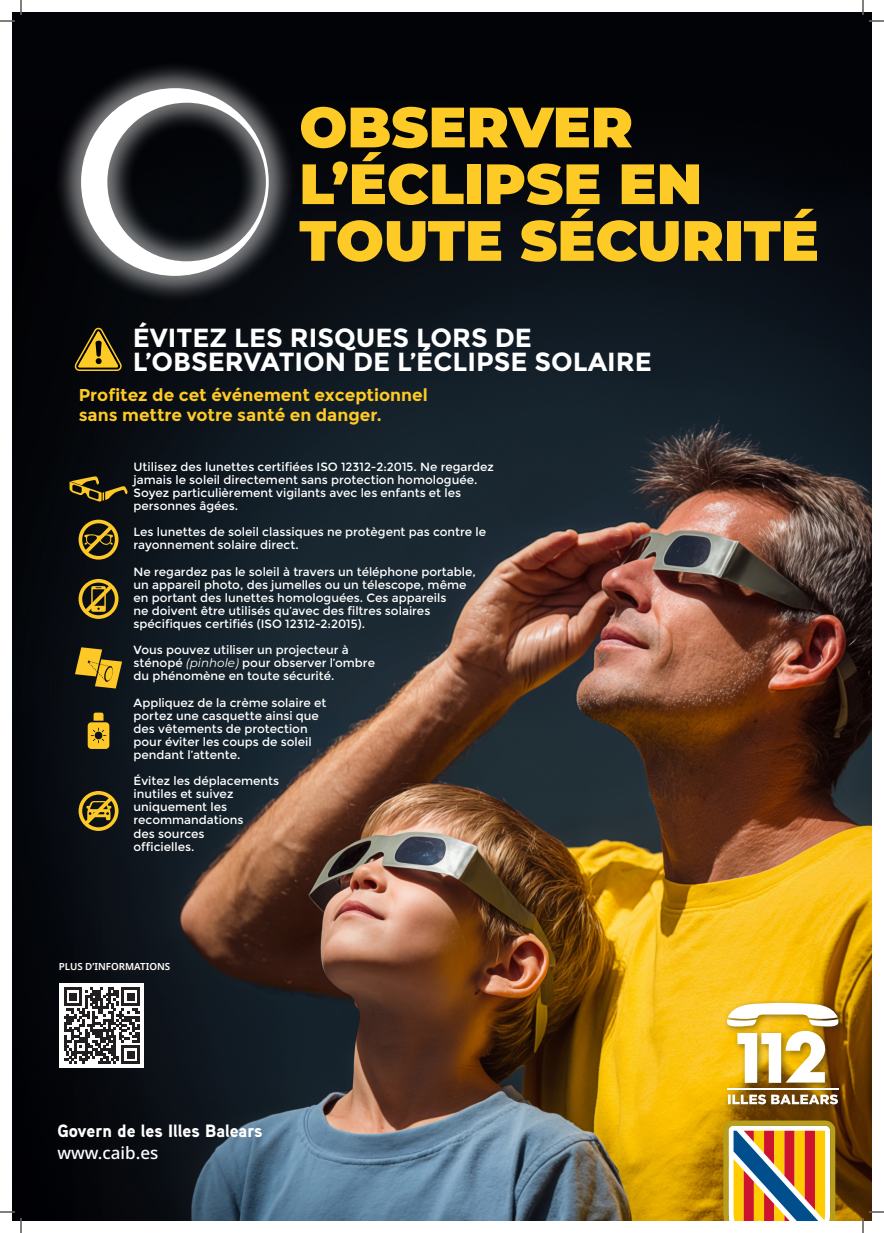
<style>
.page{position:relative;width:884px;height:1233px;background:#fff}
.page>*{position:absolute;margin:0;border:0;box-sizing:border-box;transform-origin:0 0}
.t1{font:900 56.7px/56.7px "Montserrat";color:#feca26}
.t2{font:700 26.2px/23.8px "Montserrat";color:#fff}
.t3{font:900 17.8px "Aaux Next";color:#fff}
.t4{font:700 17.1px/20.6px "Montserrat";color:#feca26}
.t5{font:500 17px "Noto Sans";color:#fff}
.t6{font:11.9px/13.1px "Montserrat";color:#fff}
.t7{font:600 9.8px "Noto Sans";color:#fff}
.s1{font-style:italic}
</style>
<div class="page">
<img style="left:12px;top:12px;width:859px;height:1208px">
<div style="left:723px;top:999px;width:124px;height:114px;background:#231f20;opacity:.5"></div>
<svg style="left:727px;top:1003px;width:111px;height:79px"></svg>
<hr style="left:727px;top:1088px;width:111px;height:1px;background:#fff">
<svg style="left:728px;top:1094px;width:110px;height:10px"></svg>
<div style="left:53px;top:60px;width:243px;height:243px;background:#fff;opacity:.5"></div>
<svg style="left:81px;top:88px;width:188px;height:188px"></svg>
<svg style="left:75px;top:327px;width:47px;height:44px"></svg>
<svg style="left:69px;top:476px;width:59px;height:26px"></svg>
<svg style="left:88px;top:712px;width:21px;height:37px"></svg>
<svg style="left:75px;top:647px;width:47px;height:41px"></svg>
<svg style="left:79px;top:791px;width:39px;height:40px"></svg>
<svg style="left:79px;top:579px;width:39px;height:40px"></svg>
<svg style="left:79px;top:519px;width:39px;height:40px"></svg>
<div style="left:57px;top:960px;width:116px;height:14px;background:#0f1318"></div>
<div style="left:60px;top:983px;width:84px;height:85px;background:#fff"></div>
<svg style="left:64px;top:987px;width:76px;height:76px"></svg>
<svg style="left:723px;top:1120px;width:112px;height:100px"></svg>
<svg style="left:0;top:1211px;width:15px;height:1px"></svg>
<svg style="left:869px;top:1211px;width:15px;height:1px"></svg>
<svg style="left:0;top:0;width:22px;height:22px"></svg>
<svg style="left:20px;top:1218px;width:2px;height:15px"></svg>
<svg style="left:862px;top:0;width:22px;height:22px"></svg>
<svg style="left:862px;top:1218px;width:2px;height:15px"></svg>
<p class="t1" style="left:299px;top:97px;width:521px">OBSERVER<br>L’ÉCLIPSE EN<br>TOUTE SÉCURITÉ</p>
<p class="t2" style="left:133px;top:326px;width:521px">ÉVITEZ LES RISQUES LORS DE<br>L’OBSERVATION DE L’ÉCLIPSE SOLAIRE</p>
<p class="t4" style="left:79px;top:384px;width:351px">Profitez de cet événement exceptionnel sans mettre votre santé en danger.</p>
<p class="t6" style="left:134px;top:460px;width:362px">Utilisez des lunettes certifiées ISO 12312-2:2015. Ne regardez jamais le soleil directement sans protection homologuée.<br>Soyez particulièrement vigilants avec les enfants et les personnes âgées.</p>
<p class="t6" style="left:134px;top:526px;width:354px">Les lunettes de soleil classiques ne protègent pas contre le rayonnement solaire direct.</p>
<p class="t6" style="left:134px;top:565px;width:344px">Ne regardez pas le soleil à travers un téléphone portable, un appareil photo, des jumelles ou un télescope, même en portant des lunettes homologuées. Ces appareils<br>ne doivent être utilisés qu’avec des filtres solaires spécifiques certifiés (ISO 12312-2:2015).</p>
<p class="t6" style="left:134px;top:643px;width:217px">Vous pouvez utiliser un projecteur à</p>
<p class="t6" style="left:134px;top:656px;width:243px">sténopé <span class="s1">(pinhole)</span> pour observer l’ombre</p>
<p class="t6" style="left:134px;top:670px;width:202px">du phénomène en toute sécurité.</p>
<p class="t6" style="left:134px;top:696px;width:194px">Appliquez de la crème solaire et portez une casquette ainsi que des vêtements de protection pour éviter les coups de soleil pendant l’attente.</p>
<p class="t6" style="left:134px;top:774px;width:147px">Évitez les déplacements inutiles et suivez</p>
<p class="t6" style="left:134px;top:800px;width:111px">uniquement les recommandations</p>
<p class="t6" style="left:134px;top:827px;width:73px">des sources</p>
<p class="t6" style="left:134px;top:840px;width:62px">officielles.</p>
<p class="t7" style="left:59px;top:959px;width:113px">PLUS D’INFORMATIONS</p>
<p class="t3" style="left:57px;top:1117px;width:207px">Govern de les Illes Balears</p>
<p class="t5" style="left:57px;top:1140px;width:102px">www.caib.es</p>
</div>
